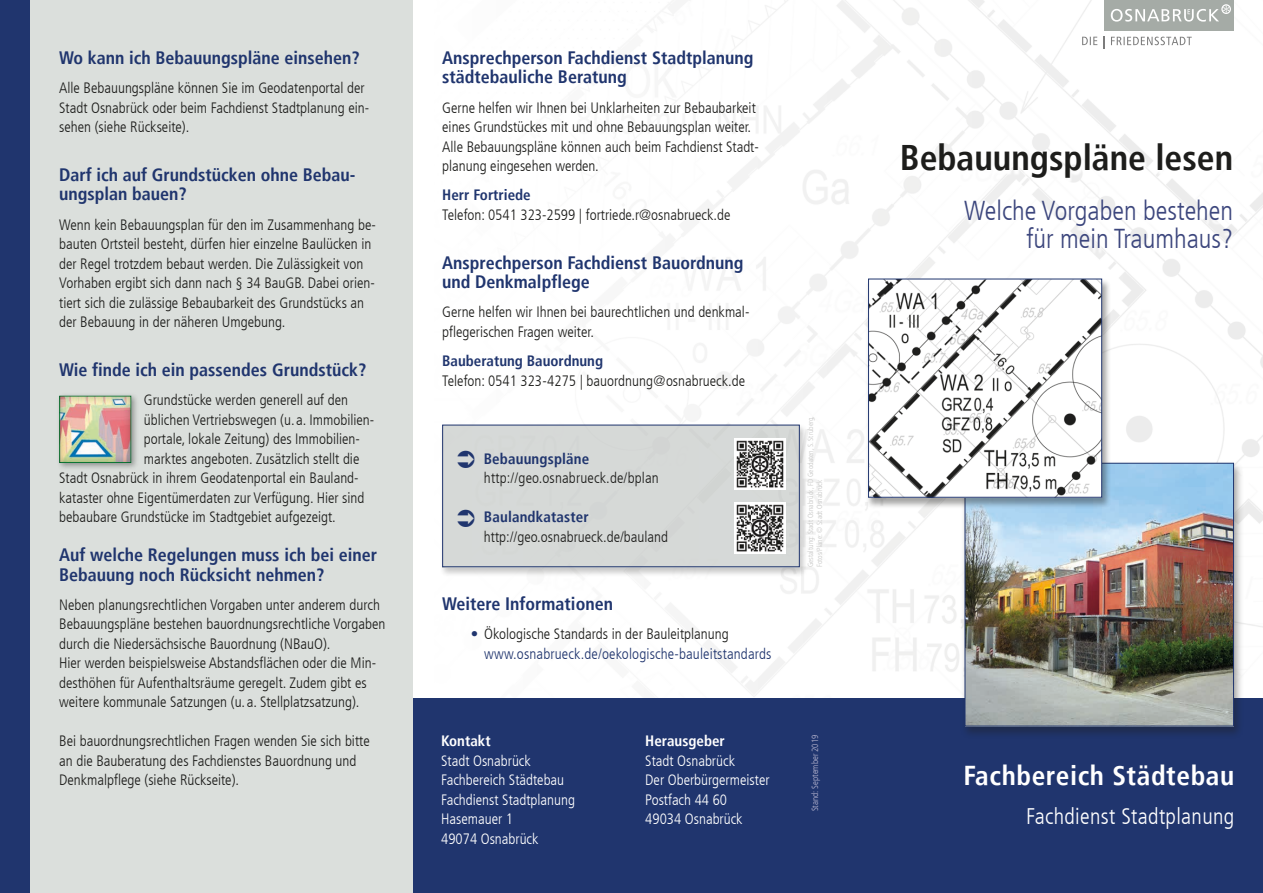
<style>
.page{position:relative;width:1263px;height:893px;background:#fff}
.page>*{position:absolute;margin:0;border:0;box-sizing:border-box;transform-origin:0 0}
.t1{font:700 condensed 35.7px "Frutiger LT";color:#1d1d1b}
.t2{font:300 condensed 27.3px/28.5px "Frutiger LT";color:#3c467d;text-align:right}
.t3{font:700 condensed 27.3px "Frutiger LT";letter-spacing:.02em;color:#fff}
.t4{font:300 condensed 22.5px "Frutiger LT";letter-spacing:.015em;color:#fff}
.t5{font:700 condensed 18px/19.5px "Frutiger LT";color:#20356e}
.t6{font:300 condensed 15px/19.5px "Frutiger LT";color:#1d1d1b}
.t7{font:300 condensed 15px/19.5px "Frutiger LT";color:#fff}
.t8{font:300 condensed 15px/19.5px "Frutiger LT";letter-spacing:.01em;color:#20356e}
.t9{font:700 condensed 15px "Frutiger LT";color:#20356e}
.t10{font:700 condensed 15px "Frutiger LT";color:#fff}
.t11{font:300 condensed 9px "Frutiger LT";color:#b8b6d0}
.t12{font:300 condensed 7.5px/9px "Frutiger LT";color:#c7c7c6}
.s1{color:#1d1d1b}
</style>
<div class="page">
<img style="left:412px;top:0;width:851px;height:699px">
<div style="left:412px;top:699px;width:851px;height:194px;background:#20356e"></div>
<div style="left:0;top:0;width:412px;height:893px;background:#dbdfdc"></div>
<div style="left:901px;top:146px;width:333px;height:108px;background:#fff"></div>
<div style="left:960px;top:461px;width:284px;height:278px;background:#1d1d1b;opacity:.4"></div>
<img style="left:967px;top:465px;width:265px;height:259px">
<div style="left:965px;top:463px;width:269px;height:263px;border:1px solid #20356e"></div>
<div style="left:865px;top:278px;width:246px;height:231px;background:#1d1d1b;opacity:.4"></div>
<img style="left:870px;top:281px;width:230px;height:215px">
<div style="left:868px;top:279px;width:234px;height:219px;border:1px solid #20356e"></div>
<div style="left:0;top:0;width:30px;height:893px;background:#20356e"></div>
<div style="left:56px;top:392px;width:83px;height:79px;background:#1d1d1b;opacity:.4"></div>
<img style="left:59px;top:396px;width:75px;height:67px">
<div style="left:439px;top:423px;width:369px;height:154px;background:#1d1d1b;opacity:.44"></div>
<div style="left:442px;top:425px;width:357px;height:142px;background:#d6d9d7"></div>
<div style="left:442px;top:425px;width:358px;height:142px;border:1px solid #20356e"></div>
<img style="left:735px;top:502px;width:51px;height:51px">
<img style="left:735px;top:438px;width:51px;height:51px">
<svg style="left:799px;top:409px;width:32px;height:167px"></svg>
<div style="left:1104px;top:0;width:129px;height:31px;background:#a5aba6"></div>
<svg style="left:1111px;top:4px;width:120px;height:18px"></svg>
<svg style="left:1104px;top:36px;width:1px;height:12px"></svg>
<svg style="left:1111px;top:37px;width:81px;height:8px"></svg>
<svg style="left:1082px;top:37px;width:15px;height:8px"></svg>
<p class="t5" style="left:59px;top:48px;width:302px">Wo kann ich Bebauungspläne einsehen?</p>
<p class="t6" style="left:59px;top:78px;width:311px">Alle Bebauungspläne können Sie im Geodatenportal der<br>Stadt Osnabrück oder beim Fachdienst Stadtplanung ein&shy;sehen (siehe Rückseite).</p>
<p class="t5" style="left:59px;top:165px;width:298px">Darf ich auf Grundstücken ohne Bebau&shy;ungsplan bauen?</p>
<p class="t6" style="left:59px;top:215px;width:318px">Wenn kein Bebauungsplan für den im Zusammenhang be&shy;bauten Ortsteil besteht, dürfen hier einzelne Baulücken in der Regel trotzdem bebaut werden. Die Zulässigkeit von Vorhaben ergibt sich dann nach § 34 BauGB. Dabei orien&shy;tiert sich die zulässige Bebaubarkeit des Grundstücks an der Bebauung in der näheren Umgebung.</p>
<p class="t5" style="left:59px;top:360px;width:309px">Wie finde ich ein passendes Grundstück?</p>
<p class="t6" style="left:144px;top:390px;width:206px">Grundstücke werden generell auf den</p>
<p class="t6" style="left:144px;top:410px;width:232px">üblichen Vertriebswegen (u. a. Immobilien-</p>
<p class="t6" style="left:144px;top:429px;width:218px">portale, lokale Zeitung) des Immobilien-</p>
<p class="t6" style="left:144px;top:449px;width:217px">marktes angeboten. Zusätzlich stellt die</p>
<p class="t6" style="left:59px;top:468px;width:301px">Stadt Osnabrück in ihrem Geodatenportal ein Bauland-</p>
<p class="t6" style="left:59px;top:488px;width:307px">kataster ohne Eigentümerdaten zur Verfügung. Hier sind</p>
<p class="t6" style="left:59px;top:507px;width:278px">bebaubare Grundstücke im Stadtgebiet aufgezeigt.</p>
<p class="t5" style="left:59px;top:545px;width:319px">Auf welche Regelungen muss ich bei einer<br>Bebauung noch Rücksicht nehmen?</p>
<p class="t6" style="left:59px;top:595px;width:328px">Neben planungsrechtlichen Vorgaben unter anderem durch Bebauungspläne bestehen bauordnungsrechtliche Vorgaben durch die Niedersächsische Bauordnung (NBauO).<br>Hier werden beispielsweise Abstandsflächen oder die Min&shy;desthöhen für Aufenthaltsräume geregelt. Zudem gibt es weitere kommunale Satzungen (u. a. Stellplatzsatzung).</p>
<p class="t6" style="left:59px;top:732px;width:312px">Bei bauordnungsrechtlichen Fragen wenden Sie sich bitte an die Bauberatung des Fachdienstes Bauordnung und<br>Denkmalpflege (siehe Rückseite).</p>
<p class="t5" style="left:442px;top:48px;width:313px">Ansprechperson Fachdienst Stadtplanung städtebauliche Beratung</p>
<p class="t6" style="left:442px;top:98px;width:318px">Gerne helfen wir Ihnen bei Unklarheiten zur Bebaubarkeit eines Grundstückes mit und ohne Bebauungsplan weiter.<br>Alle Bebauungspläne können auch beim Fachdienst Stadt&shy;planung eingesehen werden.</p>
<p class="t9" style="left:442px;top:186px;width:90px">Herr Fortriede</p>
<p class="t6" style="left:442px;top:205px;width:290px">Telefon: 0541 323-2599 | fortriede.r@osnabrueck.de</p>
<p class="t5" style="left:442px;top:253px;width:303px">Ansprechperson Fachdienst Bauordnung und Denkmalpflege</p>
<p class="t6" style="left:442px;top:303px;width:309px">Gerne helfen wir Ihnen bei baurechtlichen und denkmal&shy;pflegerischen Fragen weiter.</p>
<p class="t9" style="left:442px;top:352px;width:162px">Bauberatung Bauordnung</p>
<p class="t6" style="left:442px;top:371px;width:304px">Telefon: 0541 323-4275 | bauordnung@osnabrueck.de</p>
<p class="t9" style="left:484px;top:449px;width:107px">Bebauungspläne</p>
<p class="t6" style="left:484px;top:468px;width:176px">http://geo.osnabrueck.de/bplan</p>
<p class="t9" style="left:484px;top:508px;width:106px">Baulandkataster</p>
<p class="t6" style="left:484px;top:527px;width:186px">http://geo.osnabrueck.de/bauland</p>
<p class="t5" style="left:442px;top:594px;width:172px">Weitere Informationen</p>
<p class="t8" style="left:484px;top:624px;width:289px;text-indent:-14px">• <span class="s1">Ökologische Standards in der Bauleitplanung </span>www.osnabrueck.de/oekologische-bauleitstandards</p>
<p class="t10" style="left:441px;top:732px;width:51px">Kontakt</p>
<p class="t7" style="left:441px;top:751px;width:135px">Stadt Osnabrück<br>Fachbereich Städtebau<br>Fachdienst Stadtplanung<br>Hasemauer 1<br>49074 Osnabrück</p>
<p class="t10" style="left:645px;top:732px;width:81px">Herausgeber</p>
<p class="t7" style="left:645px;top:751px;width:126px">Stadt Osnabrück<br>Der Oberbürgermeister<br>Postfach 44 60<br>49034 Osnabrück</p>
<p class="t12" style="left:806px;top:567px;width:153px;rotate:-90deg">Gestaltung: Stadt Osnabrück, FD Geodaten, S. Struberg,<br>Fotos/Pläne: © Stadt Osnabrück</p>
<p class="t11" style="left:810px;top:811px;width:78px;rotate:-90deg">Stand: September 2019</p>
<h1 class="t1" style="left:900px;top:137px;width:335px">Bebauungspläne lesen</h1>
<h2 class="t2" style="left:964px;top:196px;width:271px">Welche Vorgaben bestehen für mein Traumhaus?</h2>
<h2 class="t3" style="left:963px;top:759px;width:272px">Fachbereich Städtebau</h2>
<h3 class="t4" style="left:1026px;top:803px;width:210px">Fachdienst Stadtplanung</h3>
</div>
